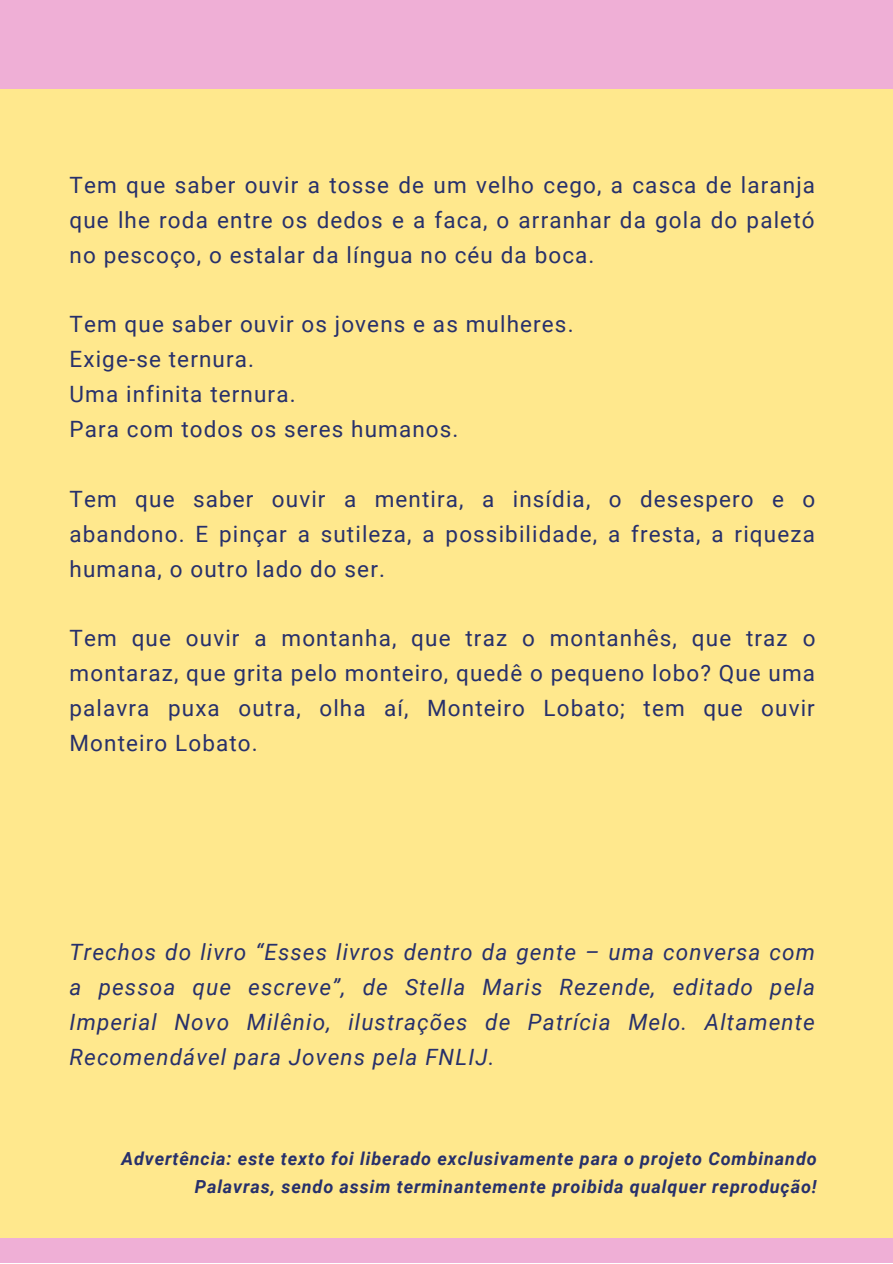
<style>
.page{position:relative;width:893px;height:1264px;background:#fff}
.page>*{position:absolute;margin:0;border:0;box-sizing:border-box;transform-origin:0 0}
.t1{font:22.5px/34.8px "Roboto";letter-spacing:.05em;color:#27306b;text-align:justify}
.t2{font:italic 22.5px/34.8px "Roboto";letter-spacing:.05em;color:#27306b;text-align:justify}
.t3{font:italic 700 18px/28px "Roboto";letter-spacing:.05em;color:#27306b;text-align:right}
</style>
<div class="page">
<div style="left:0;top:0;width:892px;height:1262px;background:#ffe88d"></div>
<div style="left:0;top:0;width:892px;height:89px;background:#efafd6"></div>
<div style="left:0;top:1237px;width:892px;height:25px;background:#efafd6"></div>
<p class="t1" style="left:70px;top:168px;width:747px">Tem que saber ouvir a tosse de um velho cego, a casca de laranja que lhe roda entre os dedos e a faca, o arranhar da gola do paletó no pescoço, o estalar da língua no céu da boca.</p>
<p class="t1" style="left:70px;top:307px;width:505px;text-align:left">Tem que saber ouvir os jovens e as mulheres.<br>Exige-se ternura.<br>Uma infinita ternura.<br>Para com todos os seres humanos.</p>
<p class="t1" style="left:70px;top:481px;width:747px">Tem que saber ouvir a mentira, a insídia, o desespero e o abandono. E pinçar a sutileza, a possibilidade, a fresta, a riqueza humana, o outro lado do ser.</p>
<p class="t1" style="left:70px;top:621px;width:747px">Tem que ouvir a montanha, que traz o montanhês, que traz o montaraz, que grita pelo monteiro, quedê o pequeno lobo? Que uma palavra puxa outra, olha aí, Monteiro Lobato; tem que ouvir Monteiro Lobato.</p>
<p class="t2" style="left:70px;top:934px;width:747px">Trechos do livro “Esses livros dentro da gente – uma conversa com a pessoa que escreve”, de Stella Maris Rezende, editado pela Imperial Novo Milênio, ilustrações de Patrícia Melo. Altamente Recomendável para Jovens pela FNLIJ.</p>
<p class="t3" style="left:121px;top:1145px;width:696px">Advertência: este texto foi liberado exclusivamente para o projeto Combinando<br>Palavras, sendo assim terminantemente proibida qualquer reprodução!</p>
</div>
